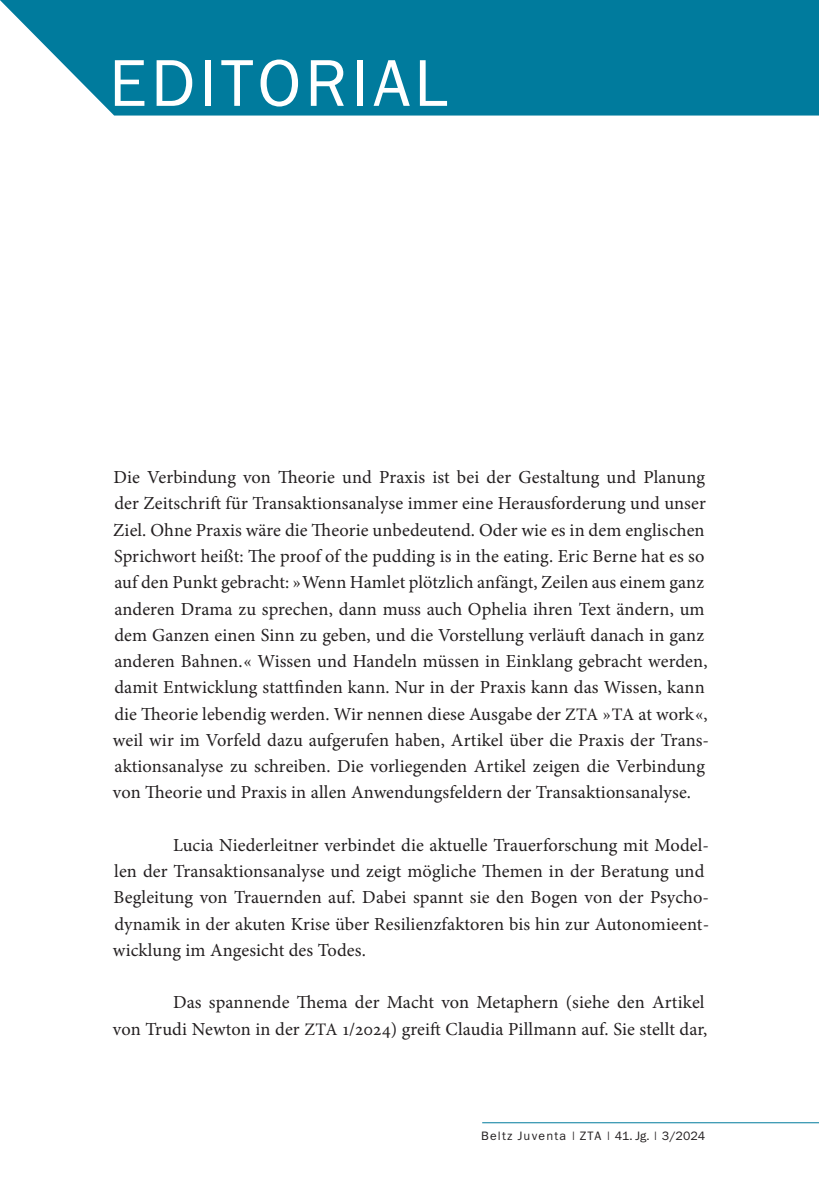
<style>
.page{position:relative;width:819px;height:1191px;background:#fff}
.page>*{position:absolute;margin:0;border:0;box-sizing:border-box;transform-origin:0 0}
.t1{font:66.5px "Franklin Gothic Book ITC";letter-spacing:.06em;color:#fff}
.t2{font:18.38px/26.2px "Minion Pro";letter-spacing:.005em;color:#231f20}
.t3{font:12.25px "Franklin Gothic Book ITC";letter-spacing:.1em;color:#231f20}
.s1{font-size:17.5px}
</style>
<div class="page">
<svg style="left:0;top:0;width:819px;height:116px;background:#1284a4"></svg>
<hr style="left:482px;top:1122px;width:337px;height:1px;background:#007b9d">
<h1 class="t1" style="left:109px;top:40px;width:340px">Editorial</h1>
<p class="t2" style="left:113px;top:464px;width:597px">Die Verbindung von Theorie und Praxis ist bei der Gestaltung und Planung der Zeitschrift für Transaktionsanalyse immer eine Herausforderung und unser Ziel. Ohne Praxis wäre die Theorie unbedeutend. Oder wie es in dem englischen Sprichwort heißt: The proof of the pudding is in the eating. Eric Berne hat es so auf den Punkt gebracht: »Wenn Hamlet plötzlich anfängt, Zeilen aus einem ganz anderen Drama zu sprechen, dann muss auch Ophelia ihren Text ändern, um dem Ganzen einen Sinn zu geben, und die Vorstellung verläuft danach in ganz anderen Bahnen.« Wissen und Handeln müssen in Einklang gebracht werden, damit Entwicklung stattfinden kann. Nur in der Praxis kann das Wissen, kann die Theorie lebendig werden. Wir nennen diese Ausgabe der <span class="s1">ZTA</span> »<span class="s1">TA</span> at work«, weil wir im Vorfeld dazu aufgerufen haben, Artikel über die Praxis der Trans&shy;aktionsanalyse zu schreiben. Die vorliegenden Artikel zeigen die Verbindung von Theorie und Praxis in allen Anwendungsfeldern der Transaktionsanalyse.</p>
<p class="t2" style="left:113px;top:832px;width:597px;text-indent:60px">Lucia Niederleitner verbindet die aktuelle Trauerforschung mit Model&shy;len der Transaktionsanalyse und zeigt mögliche Themen in der Beratung und Begleitung von Trauernden auf. Dabei spannt sie den Bogen von der Psycho&shy;dynamik in der akuten Krise über Resilienzfaktoren bis hin zur Autonomieent&shy;wicklung im Angesicht des Todes.</p>
<p class="t2" style="left:113px;top:989px;width:596px;text-align:right">Das spannende Thema der Macht von Metaphern (siehe den Artikel<br>von Trudi Newton in der <span class="s1">ZTA</span> 1/2024) greift Claudia Pillmann auf. Sie stellt dar,</p>
<p class="t3" style="left:481px;top:1127px;width:225px">Beltz Juventa | ZTA | 41. Jg. | 3/2024</p>
</div>
